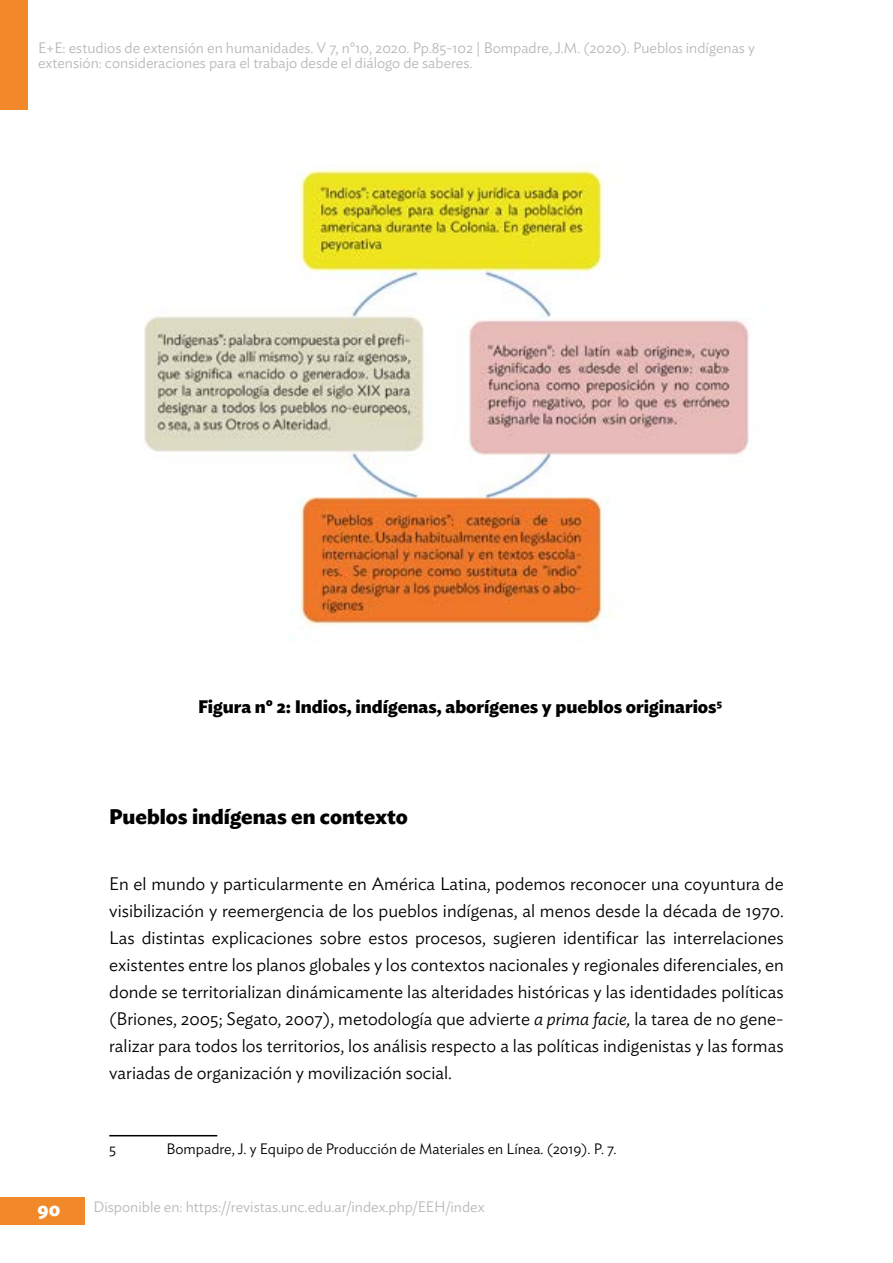
<style>
.page{position:relative;width:893px;height:1263px;background:#fff}
.page>*{position:absolute;margin:0;border:0;box-sizing:border-box;transform-origin:0 0}
.t1{font:700 21px "Ideal Sans";color:#000}
.t2{font:700 19.5px "Ideal Sans";color:#fff}
.t3{font:300 18px/27px "Ideal Sans";color:#000;text-align:justify}
.t4{font:700 18px "Ideal Sans";color:#000}
.t5{font:300 15px/15px "Ideal Sans";color:#b8b8b7}
.t6{font:300 15px "Ideal Sans";color:#000}
.s1{font-style:italic}
</style>
<div class="page">
<div style="left:0;top:1197px;width:84px;height:28px;background:#f1892b"></div>
<div style="left:0;top:0;width:28px;height:110px;background:#f1892b"></div>
<hr style="left:109px;top:1135px;width:108px;height:1px;background:#000">
<img style="left:144px;top:165px;width:605px;height:462px">
<p class="t5" style="left:38px;top:39px;width:718px">E+E: estudios de extensión en humanidades. V 7, n°10, 2020. Pp.85-102 | Bompadre, J.M. (2020). Pueblos indígenas y extensión: consideraciones para el trabajo desde el diálogo de saberes.</p>
<p class="t4" style="left:198px;top:692px;width:525px">Figura nº 2: Indios, indígenas, aborígenes y pueblos originarios<sup>5</sup></p>
<p class="t1" style="left:109px;top:800px;width:300px">Pueblos indígenas en contexto</p>
<p class="t3" style="left:109px;top:868px;width:676px">En el mundo y particularmente en América Latina, podemos reconocer una coyuntura de visibilización y reemergencia de los pueblos indígenas, al menos desde la década de 1970.<br>Las distintas explicaciones sobre estos procesos, sugieren identificar las interrelaciones existentes entre los planos globales y los contextos nacionales y regionales diferenciales, en donde se territorializan dinámicamente las alteridades históricas y las identidades políticas (Briones, 2005; Segato, 2007), metodología que advierte <span class="s1">a prima facie,</span> la tarea de no gene&shy;ralizar para todos los territorios, los análisis respecto a las políticas indigenistas y las formas variadas de organización y movilización social.</p>
<p class="t6" style="left:109px;top:1137px;width:9px">5</p>
<p class="t6" style="left:166px;top:1137px;width:452px">Bompadre, J. y Equipo de Producción de Materiales en Línea. (2019). P. 7.</p>
<p class="t2" style="left:38px;top:1193px;width:24px">90</p>
<p class="t5" style="left:94px;top:1198px;width:392px">Disponible en: https://revistas.unc.edu.ar/index.php/EEH/index</p>
</div>
